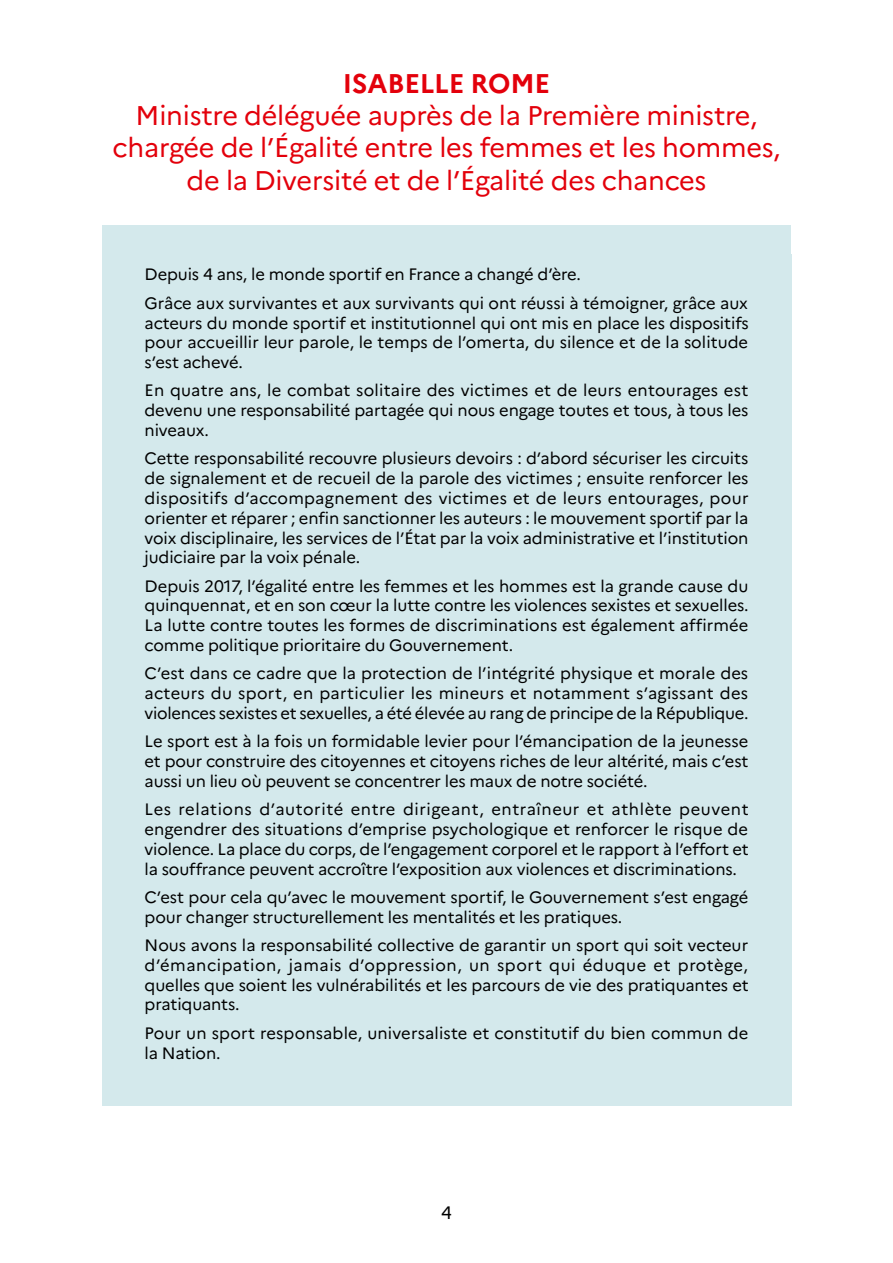
<style>
.page{position:relative;width:893px;height:1263px;background:#fff}
.page>*{position:absolute;margin:0;border:0;box-sizing:border-box;transform-origin:0 0}
.t1{font:27px/32.4px "Marianne";letter-spacing:-.01em;color:#e3000b;text-align:center}
.t2{font:700 27px "Marianne";letter-spacing:-.01em;color:#e3000b}
.t3{font:18px "Marianne";color:#000}
.t4{font:16.5px/19.8px "Marianne";letter-spacing:-.01em;color:#000;text-align:justify}
.t5{font:16.5px/19.8px "Marianne";letter-spacing:.01em;color:#000}
</style>
<div class="page">
<div style="left:102px;top:225px;width:689px;height:102px;background:#d4e9ec"></div>
<div style="left:102px;top:254px;width:689px;height:161px;background:#d4e9ec"></div>
<div style="left:102px;top:409px;width:689px;height:201px;background:#d4e9ec"></div>
<div style="left:102px;top:537px;width:689px;height:161px;background:#d4e9ec"></div>
<div style="left:102px;top:692px;width:689px;height:141px;background:#d4e9ec"></div>
<div style="left:102px;top:760px;width:689px;height:161px;background:#d4e9ec"></div>
<div style="left:102px;top:896px;width:689px;height:161px;background:#d4e9ec"></div>
<div style="left:102px;top:984px;width:689px;height:121px;background:#d4e9ec"></div>
<h1 class="t2" style="left:343px;top:66px;width:209px">ISABELLE ROME</h1>
<h1 class="t1" style="left:113px;top:99px;width:669px">Ministre déléguée auprès de la Première ministre, chargée de l’Égalité entre les femmes et les hommes, de la Diversité et de l’Égalité des chances</h1>
<p class="t4" style="left:145px;top:260px;width:605px;line-height:28.3px">Depuis 4 ans, le monde sportif en France a changé d’ère.<br>Grâce aux survivantes et aux survivants qui ont réussi à témoigner, grâce aux</p>
<p class="t4" style="left:145px;top:313px;width:606px">acteurs du monde sportif et institutionnel qui ont mis en place les dispositifs pour accueillir leur parole, le temps de l’omerta, du silence et de la solitude s’est achevé.</p>
<p class="t4" style="left:145px;top:381px;width:605px">En quatre ans, le combat solitaire des victimes et de leurs entourages est devenu une responsabilité partagée qui nous engage toutes et tous, à tous les niveaux.</p>
<p class="t4" style="left:145px;top:448px;width:605px">Cette responsabilité recouvre plusieurs devoirs : d’abord sécuriser les circuits de signalement et de recueil de la parole des victimes ; ensuite renforcer les dispositifs d’accompagnement des victimes et de leurs entourages, pour orienter et réparer ; enfin sanctionner les auteurs : le mouvement sportif par la voix disciplinaire, les services de l’État par la voix administrative et l’institution judiciaire par la voix pénale.</p>
<p class="t4" style="left:145px;top:576px;width:605px">Depuis 2017, l’égalité entre les femmes et les hommes est la grande cause du quinquennat, et en son cœur la lutte contre les violences sexistes et sexuelles.<br>La lutte contre toutes les formes de discriminations est également affirmée comme politique prioritaire du Gouvernement.</p>
<p class="t4" style="left:145px;top:663px;width:605px">C’est dans ce cadre que la protection de l’intégrité physique et morale des acteurs du sport, en particulier les mineurs et notamment s’agissant des violences sexistes et sexuelles, a été élevée au rang de principe de la République.</p>
<p class="t4" style="left:145px;top:731px;width:605px">Le sport est à la fois un formidable levier pour l’émancipation de la jeunesse et pour construire des citoyennes et citoyens riches de leur altérité, mais c’est aussi un lieu où peuvent se concentrer les maux de notre société.</p>
<p class="t4" style="left:145px;top:799px;width:606px">Les relations d’autorité entre dirigeant, entraîneur et athlète peuvent engendrer des situations d’emprise psychologique et renforcer le risque de violence. La place du corps, de l’engagement corporel et le rapport à l’effort et la souffrance peuvent accroître l’exposition aux violences et discriminations.</p>
<p class="t4" style="left:145px;top:887px;width:605px">C’est pour cela qu’avec le mouvement sportif, le Gouvernement s’est engagé pour changer structurellement les mentalités et les pratiques.</p>
<p class="t4" style="left:145px;top:935px;width:606px">Nous avons la responsabilité collective de garantir un sport qui soit vecteur d’émancipation, jamais d’oppression, un sport qui éduque et protège, quelles que soient les vulnérabilités et les parcours de vie des pratiquantes et pratiquants.</p>
<p class="t5" style="left:145px;top:1023px;width:605px">Pour un sport responsable, universaliste et constitutif du bien commun de la Nation.</p>
<p class="t3" style="left:441px;top:1201px;width:12px">4</p>
</div>
